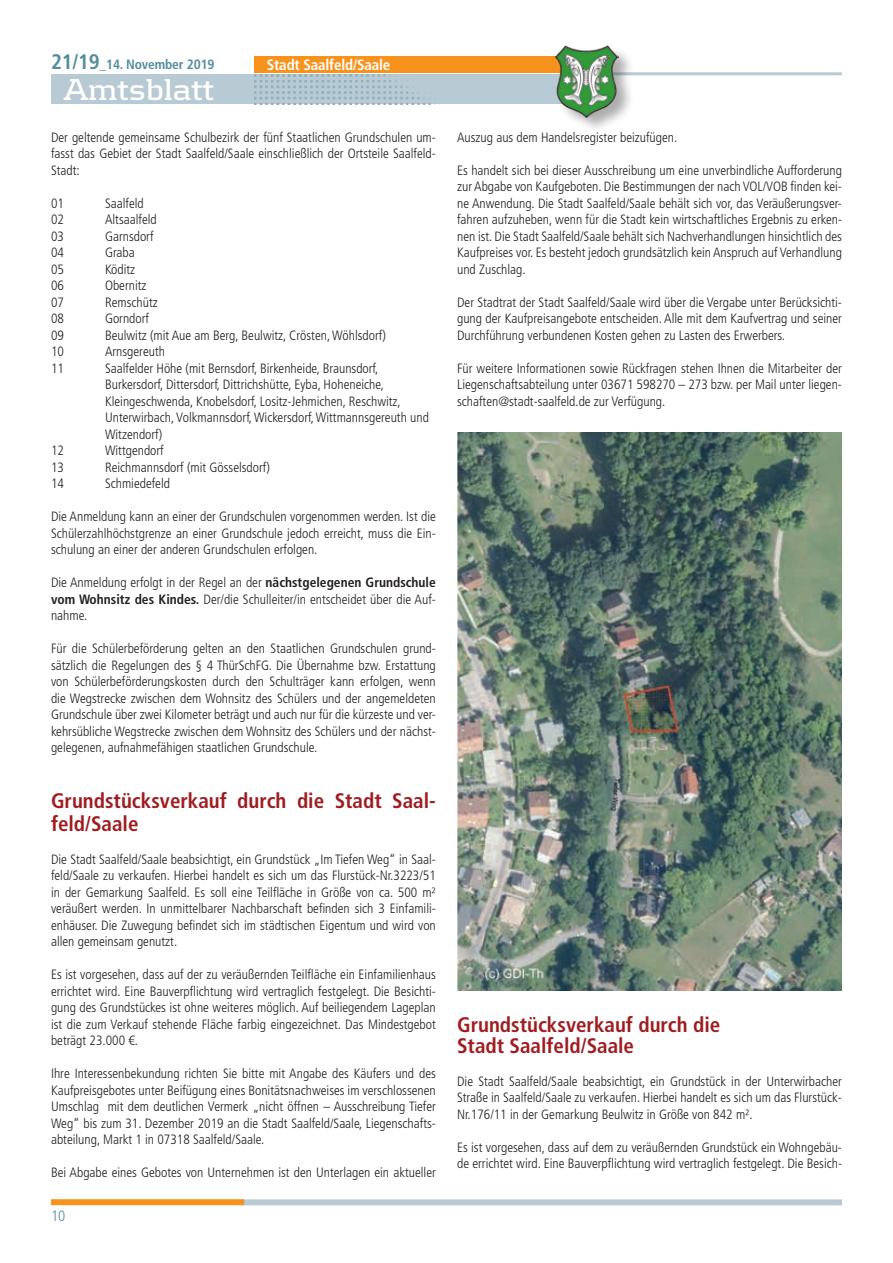
<style>
.page{position:relative;width:893px;height:1263px;background:#fff}
.page>*{position:absolute;margin:0;border:0;box-sizing:border-box;transform-origin:0 0}
.t1{font:700 31.5px "Kontrapunkt";letter-spacing:-.01em;color:#fff}
.t2{font:700 condensed 21px/22.5px "Frutiger LT Std";color:#9f1d20}
.t3{font:700 condensed 15px "Frutiger LT Std";letter-spacing:-.01em;color:#fff}
.t4{font:300 condensed 15px "Frutiger LT Std";color:#548c9e}
.t5{font:300 condensed 13.5px/16.5px "Frutiger LT Std";color:#231f20;text-align:justify}
.t6{font:700 condensed 13.5px "Frutiger LT Std";letter-spacing:-.01em;color:#548c9e}
.s1{font-size:21px}
.s2{font-weight:700}
</style>
<div class="page">
<div style="left:242px;top:1199px;width:600px;height:6px;background:#b8cbd4"></div>
<div style="left:51px;top:1199px;width:193px;height:6px;background:#f7931d"></div>
<div style="left:51px;top:74px;width:544px;height:30px;background:#b8cbd4"></div>
<hr style="left:604px;top:72px;width:238px;height:3px;background:#b8cbd4">
<div style="left:254px;top:56px;width:336px;height:16px;background:#f7931d"></div>
<div style="left:556px;top:46px;width:79px;height:88px;background:#231f20;opacity:.37"></div>
<img style="left:555px;top:45px;width:64px;height:73px">
<img style="left:254px;top:74px;width:181px;height:30px">
<img style="left:457px;top:432px;width:385px;height:558px">
<p class="t6" style="left:51px;top:56px;width:165px"><span class="s1">21/19</span>_14. November 2019</p>
<p class="t3" style="left:267px;top:56px;width:125px">Stadt Saalfeld/Saale</p>
<h1 class="t1" style="left:64px;top:71px;width:153px">Amtsblatt</h1>
<p class="t5" style="left:51px;top:129px;width:386px">Der geltende gemeinsame Schulbezirk der fünf Staatlichen Grundschulen um&shy;fasst das Gebiet der Stadt Saalfeld/Saale einschließlich der Ortsteile Saalfeld-Stadt:</p>
<p class="t5" style="left:51px;top:195px;width:14px">01</p>
<p class="t5" style="left:105px;top:195px;width:40px">Saalfeld</p>
<p class="t5" style="left:51px;top:212px;width:14px">02</p>
<p class="t5" style="left:105px;top:212px;width:53px">Altsaalfeld</p>
<p class="t5" style="left:51px;top:228px;width:14px">03</p>
<p class="t5" style="left:105px;top:228px;width:50px">Garnsdorf</p>
<p class="t5" style="left:51px;top:245px;width:14px">04</p>
<p class="t5" style="left:105px;top:245px;width:31px">Graba</p>
<p class="t5" style="left:51px;top:261px;width:14px">05</p>
<p class="t5" style="left:105px;top:261px;width:32px">Köditz</p>
<p class="t5" style="left:51px;top:278px;width:14px">06</p>
<p class="t5" style="left:105px;top:278px;width:43px">Obernitz</p>
<p class="t5" style="left:51px;top:294px;width:14px">07</p>
<p class="t5" style="left:105px;top:294px;width:54px">Remschütz</p>
<p class="t5" style="left:51px;top:311px;width:14px">08</p>
<p class="t5" style="left:105px;top:311px;width:46px">Gorndorf</p>
<p class="t5" style="left:51px;top:327px;width:14px">09</p>
<p class="t5" style="left:105px;top:327px;width:282px">Beulwitz (mit Aue am Berg, Beulwitz, Crösten, Wöhlsdorf)</p>
<p class="t5" style="left:51px;top:344px;width:14px">10</p>
<p class="t5" style="left:105px;top:344px;width:62px">Arnsgereuth</p>
<p class="t5" style="left:51px;top:360px;width:14px">11</p>
<p class="t5" style="left:105px;top:360px;width:325px;text-align:left">Saalfelder Höhe (mit Bernsdorf, Birkenheide, Braunsdorf, Burkersdorf, Dittersdorf, Dittrichshütte, Eyba, Hoheneiche, Kleingeschwenda, Knobelsdorf, Lositz-Jehmichen, Reschwitz, Unterwirbach, Volkmannsdorf, Wickersdorf, Wittmannsgereuth und Witzendorf)</p>
<p class="t5" style="left:51px;top:443px;width:14px">12</p>
<p class="t5" style="left:105px;top:443px;width:60px">Wittgendorf</p>
<p class="t5" style="left:51px;top:459px;width:14px">13</p>
<p class="t5" style="left:105px;top:459px;width:166px">Reichmannsdorf (mit Gösselsdorf)</p>
<p class="t5" style="left:51px;top:476px;width:14px">14</p>
<p class="t5" style="left:105px;top:476px;width:67px">Schmiedefeld</p>
<p class="t5" style="left:51px;top:509px;width:386px">Die Anmeldung kann an einer der Grundschulen vorgenommen werden. Ist die Schülerzahlhöchstgrenze an einer Grundschule jedoch erreicht, muss die Ein&shy;schulung an einer der anderen Grundschulen erfolgen.</p>
<p class="t5" style="left:51px;top:575px;width:386px">Die Anmeldung erfolgt in der Regel an der <span class="s2">nächstgelegenen Grundschule vom Wohnsitz des Kindes.</span> Der/die Schulleiter/in entscheidet über die Auf&shy;nahme.</p>
<p class="t5" style="left:51px;top:641px;width:386px">Für die Schülerbeförderung gelten an den Staatlichen Grundschulen grund&shy;sätzlich die Regelungen des § 4 ThürSchFG. Die Übernahme bzw. Erstattung von Schülerbeförderungskosten durch den Schulträger kann erfolgen, wenn die Wegstrecke zwischen dem Wohnsitz des Schülers und der angemeldeten Grundschule über zwei Kilometer beträgt und auch nur für die kürzeste und ver&shy;kehrsübliche Wegstrecke zwischen dem Wohnsitz des Schülers und der nächst&shy;gelegenen, aufnahmefähigen staatlichen Grundschule.</p>
<h2 class="t2" style="left:51px;top:789px;width:386px">Grundstücksverkauf durch die Stadt Saal&shy;feld/Saale</h2>
<p class="t5" style="left:51px;top:851px;width:386px">Die Stadt Saalfeld/Saale beabsichtigt, ein Grundstück „Im Tiefen Weg“ in Saal&shy;feld/Saale zu verkaufen. Hierbei handelt es sich um das Flurstück-Nr.3223/51 in der Gemarkung Saalfeld. Es soll eine Teilfläche in Größe von ca. 500 m² veräußert werden. In unmittelbarer Nachbarschaft befinden sich 3 Einfamili&shy;enhäuser. Die Zuwegung befindet sich im städtischen Eigentum und wird von allen gemeinsam genutzt.</p>
<p class="t5" style="left:51px;top:966px;width:386px">Es ist vorgesehen, dass auf der zu veräußernden Teilfläche ein Einfamilienhaus errichtet wird. Eine Bauverpflichtung wird vertraglich festgelegt. Die Besichti&shy;gung des Grundstückes ist ohne weiteres möglich. Auf beiliegendem Lageplan ist die zum Verkauf stehende Fläche farbig eingezeichnet. Das Mindestgebot beträgt 23.000 €.</p>
<p class="t5" style="left:51px;top:1065px;width:386px">Ihre Interessenbekundung richten Sie bitte mit Angabe des Käufers und des Kaufpreisgebotes unter Beifügung eines Bonitätsnachweises im verschlossenen Umschlag mit dem deutlichen Vermerk „nicht öffnen – Ausschreibung Tiefer Weg“ bis zum 31. Dezember 2019 an die Stadt Saalfeld/Saale, Liegenschafts&shy;abteilung, Markt 1 in 07318 Saalfeld/Saale.</p>
<p class="t5" style="left:51px;top:1164px;width:386px">Bei Abgabe eines Gebotes von Unternehmen ist den Unterlagen ein aktueller</p>
<p class="t4" style="left:51px;top:1207px;width:16px">10</p>
<p class="t5" style="left:457px;top:129px;width:222px">Auszug aus dem Handelsregister beizufügen.</p>
<p class="t5" style="left:457px;top:162px;width:386px">Es handelt sich bei dieser Ausschreibung um eine unverbindliche Aufforderung zur Abgabe von Kaufgeboten. Die Bestimmungen der nach VOL/VOB finden kei&shy;ne Anwendung. Die Stadt Saalfeld/Saale behält sich vor, das Veräußerungsver&shy;fahren aufzuheben, wenn für die Stadt kein wirtschaftliches Ergebnis zu erken&shy;nen ist. Die Stadt Saalfeld/Saale behält sich Nachverhandlungen hinsichtlich des Kaufpreises vor. Es besteht jedoch grundsätzlich kein Anspruch auf Verhandlung und Zuschlag.</p>
<p class="t5" style="left:457px;top:294px;width:386px">Der Stadtrat der Stadt Saalfeld/Saale wird über die Vergabe unter Berücksichti&shy;gung der Kaufpreisangebote entscheiden. Alle mit dem Kaufvertrag und seiner Durchführung verbundenen Kosten gehen zu Lasten des Erwerbers.</p>
<p class="t5" style="left:457px;top:360px;width:386px">Für weitere Informationen sowie Rückfragen stehen Ihnen die Mitarbeiter der Liegenschaftsabteilung unter 03671 598270 – 273 bzw. per Mail unter liegen&shy;schaften@stadt-saalfeld.de zur Verfügung.</p>
<h2 class="t2" style="left:457px;top:1014px;width:265px;line-height:21px">Grundstücksverkauf durch die<br>Stadt Saalfeld/Saale</h2>
<p class="t5" style="left:457px;top:1073px;width:386px">Die Stadt Saalfeld/Saale beabsichtigt, ein Grundstück in der Unterwirbacher Straße in Saalfeld/Saale zu verkaufen. Hierbei handelt es sich um das Flurstück-Nr.176/11 in der Gemarkung Beulwitz in Größe von 842 m².</p>
<p class="t5" style="left:457px;top:1139px;width:386px">Es ist vorgesehen, dass auf dem zu veräußernden Grundstück ein Wohngebäu&shy;de errichtet wird. Eine Bauverpflichtung wird vertraglich festgelegt. Die Besich-</p>
</div>
